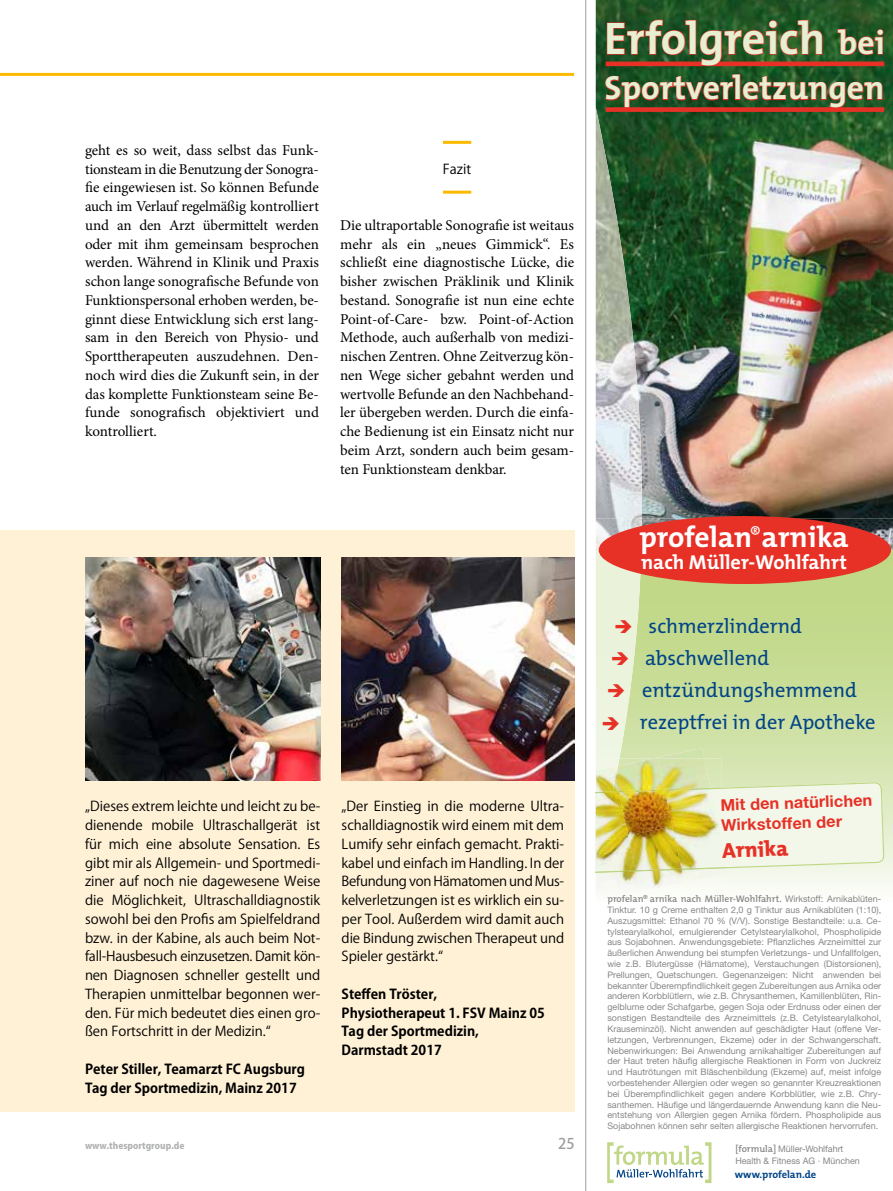
<style>
.page{position:relative;width:893px;height:1191px;background:#fff}
.page>*{position:absolute;margin:0;border:0;box-sizing:border-box;transform-origin:0 0}
.t1{font:700 45.9px "The Mix B7";color:#e6efd2}
.t2{font:700 33.6px "The Mix B7";color:#e6efd2}
.t3{font:700 29.4px "The Mix B7";color:#fff}
.t4{font:800 21.6px "The Mix B8";color:#e73127}
.t5{font:20.4px/32px "The Mix B5 Plain";color:#004487}
.t6{font:700 20.25px "The Mix B7";color:#fff}
.t7{font:700 16.2px/20.2px "Helvetica Neue";color:#e73127}
.t8{font:15px/18.8px "Minion Pro";letter-spacing:-.005em;color:#000;text-align:justify}
.t9{font:500 14.7px "Koz Go Pro";color:#9c9d9d}
.t10{font:13.5px/18.8px "Koz Go Pro";color:#000;text-align:justify}
.t11{font:700 13.5px/18.8px "Koz Go Pro";color:#000}
.t12{font:700 10.5px "The Mix B7";color:#004487}
.t13{font:600 9.6px "The Mix B6";color:#878786}
.t14{font:9px/10.8px "Helvetica Neue";color:#878786;text-align:justify}
.t15{font:800 9px "Koz Go Pro";color:#b1b2b3}
.s1{font-size:33.6px}
.s2{font-family:"The Mix B5 Plain";font-weight:400}
.s3{font-family:"Helvetica Neue";font-weight:400;font-size:9px}
.s4{font-family:"The Mix B6";font-weight:600;font-size:9.6px}
</style>
<div class="page">
<div style="left:0;top:530px;width:574px;height:581px;background:#fff1d6"></div>
<img style="left:85px;top:557px;width:235px;height:223px">
<img style="left:342px;top:557px;width:232px;height:223px">
<hr style="left:443px;top:141px;width:28px;height:3px;background:#fbba00">
<hr style="left:443px;top:191px;width:28px;height:3px;background:#fbba00">
<hr style="left:0;top:73px;width:574px;height:3px;background:#fbba00">
<svg style="left:641px;top:550px;width:252px;height:340px;background:#cbde9d"></svg>
<img style="left:596px;top:0;width:264px;height:273px">
<img style="left:860px;top:0;width:33px;height:518px">
<img style="left:643px;top:273px;width:235px;height:245px">
<img style="left:643px;top:518px;width:250px;height:32px">
<img style="left:596px;top:107px;width:47px;height:443px">
<div style="left:599px;top:516px;width:292px;height:68px;background:#e73127;border-radius:50%"></div>
<img style="left:711px;top:758px;width:10px;height:24px">
<img style="left:684px;top:882px;width:37px;height:7px">
<img style="left:653px;top:748px;width:51px;height:10px">
<svg style="left:711px;top:782px;width:173px;height:92px;background:#f0f5e4"></svg>
<img style="left:596px;top:889px;width:56px;height:2px">
<img style="left:613px;top:758px;width:45px;height:30px">
<img style="left:658px;top:758px;width:53px;height:30px">
<img style="left:596px;top:871px;width:88px;height:18px">
<img style="left:682px;top:871px;width:39px;height:11px">
<img style="left:596px;top:766px;width:23px;height:26px">
<img style="left:596px;top:792px;width:23px;height:43px">
<img style="left:619px;top:792px;width:46px;height:43px">
<img style="left:665px;top:789px;width:52px;height:37px">
<img style="left:596px;top:835px;width:40px;height:38px">
<img style="left:628px;top:826px;width:44px;height:44px">
<img style="left:672px;top:816px;width:49px;height:51px">
<img style="left:618px;top:788px;width:93px;height:4px">
<img style="left:635px;top:867px;width:86px;height:4px">
<div style="left:606px;top:107px;width:278px;height:5px;background:#e73127"></div>
<hr style="left:606px;top:62px;width:278px;height:4px;background:#e73127">
<svg style="left:606px;top:19px;width:217px;height:48px;background:#504e27"></svg>
<svg style="left:837px;top:28px;width:47px;height:28px"></svg>
<svg style="left:605px;top:74px;width:278px;height:35px;background:#494924"></svg>
<svg style="left:607px;top:1142px;width:104px;height:41px"></svg>
<hr style="left:585px;top:0;width:1px;height:1191px;background:#9c9d9d">
<svg style="left:596px;top:550px;width:45px;height:208px;background:#e5e1c4"></svg>
<p class="t8" style="left:85px;top:141px;width:235px">geht es so weit, dass selbst das Funk&shy;tionsteam in die Benutzung der Sonogra&shy;fie eingewiesen ist. So können Befunde auch im Verlauf regelmäßig kontrolliert und an den Arzt übermittelt werden oder mit ihm gemeinsam besprochen werden. Während in Klinik und Praxis schon lange sonografische Befunde von Funktionspersonal erhoben werden, be&shy;ginnt diese Entwicklung sich erst lang&shy;sam in den Bereich von Physio- und Sporttherapeuten auszudehnen. Den&shy;noch wird dies die Zukunft sein, in der das komplette Funktionsteam seine Be&shy;funde sonografisch objektiviert und kontrolliert.</p>
<h3 class="t10" style="left:443px;top:160px;width:30px">Fazit</h3>
<p class="t8" style="left:340px;top:216px;width:235px">Die ultraportable Sonografie ist weitaus mehr als ein „neues Gimmick“. Es schließt eine diagnostische Lücke, die bisher zwischen Präklinik und Klinik bestand. Sonografie ist nun eine echte Point-of-Care- bzw. Point-of-Action Methode, auch außerhalb von medizi&shy;nischen Zentren. Ohne Zeitverzug kön&shy;nen Wege sicher gebahnt werden und wertvolle Befunde an den Nachbehand&shy;ler übergeben werden. Durch die einfa&shy;che Bedienung ist ein Einsatz nicht nur beim Arzt, sondern auch beim gesam&shy;ten Funktionsteam denkbar.</p>
<p class="t10" style="left:85px;top:797px;width:237px">„Dieses extrem leichte und leicht zu be&shy;dienende mobile Ultraschallgerät ist für mich eine absolute Sensation. Es gibt mir als Allgemein- und Sportmedi&shy;ziner auf noch nie dagewesene Weise die Möglichkeit, Ultraschalldiagnostik sowohl bei den Profis am Spielfeldrand bzw. in der Kabine, als auch beim Not&shy;fall-Hausbesuch einzusetzen. Damit kön&shy;nen Diagnosen schneller gestellt und Therapien unmittelbar begonnen wer&shy;den. Für mich bedeutet dies einen gro&shy;ßen Fortschritt in der Medizin.“</p>
<h3 class="t11" style="left:85px;top:1060px;width:221px">Peter Stiller, Teamarzt FC Augsburg<br>Tag der Sportmedizin, Mainz 2017</h3>
<p class="t10" style="left:342px;top:797px;width:224px">„Der Einstieg in die moderne Ultra&shy;schalldiagnostik wird einem mit dem Lumify sehr einfach gemacht. Prakti&shy;kabel und einfach im Handling. In der Befundung von Hämatomen und Mus&shy;kelverletzungen ist es wirklich ein su&shy;per Tool. Außerdem wird damit auch die Bindung zwischen Therapeut und Spieler gestärkt.“</p>
<h3 class="t11" style="left:342px;top:985px;width:205px">Steffen Tröster,<br>Physiotherapeut 1. FSV Mainz 05<br>Tag der Sportmedizin,<br>Darmstadt 2017</h3>
<p class="t15" style="left:85px;top:1139px;width:101px">www.thesportgroup.de</p>
<h3 class="t9" style="left:558px;top:1134px;width:18px">25</h3>
<h1 class="t1" style="left:604px;top:14px;width:282px">Erfolgreich <span class="s1">bei</span></h1>
<h2 class="t2" style="left:605px;top:70px;width:281px">Sportverletzungen</h2>
<h3 class="t3" style="left:639px;top:521px;width:211px">profelan<sup>®</sup>arnika</h3>
<h3 class="t6" style="left:641px;top:552px;width:207px">nach Müller-Wohlfahrt</h3>
<h3 class="t5" style="left:640px;top:610px;width:237px;text-indent:9px">schmerzlindernd abschwellend entzündungshemmend rezeptfrei in der Apotheke</h3>
<h3 class="t7" style="left:720px;top:794px;width:153px;rotate:-2deg">Mit den natürlichen<br>Wirkstoffen der</h3>
<h3 class="t4" style="left:722px;top:839px;width:68px;rotate:-2deg">Arnika</h3>
<p class="t13" style="left:607px;top:894px;width:275px">profelan<span class="s2">®</span> arnika nach Müller-Wohlfahrt. <span class="s3">Wirkstoff: Arnikablüten-</span></p>
<p class="t14" style="left:607px;top:904px;width:275px">Tinktur. 10 g Creme enthalten 2,0 g Tinktur aus Arnikablüten (1:10), Auszugsmittel: Ethanol 70 % (V/V). Sonstige Bestandteile: u.a. Ce&shy;tylstearylalkohol, emulgierender Cetylstearylalkohol, Phospholipide aus Sojabohnen. Anwendungsgebiete: Pflanzliches Arzneimittel zur äußerlichen Anwendung bei stumpfen Verletzungs- und Unfallfolgen, wie z.B. Blutergüsse (Hämatome), Verstauchungen (Distorsionen), Prellungen, Quetschungen. Gegenanzeigen: Nicht anwenden bei bekannter Überempfindlichkeit gegen Zubereitungen aus Arnika oder anderen Korbblütlern, wie z.B. Chrysanthemen, Kamillenblüten, Rin&shy;gelblume oder Schafgarbe, gegen Soja oder Erdnuss oder einen der sonstigen Bestandteile des Arzneimittels (z.B. Cetylstearylalkohol, Krauseminzöl). Nicht anwenden auf geschädigter Haut (offene Ver&shy;letzungen, Verbrennungen, Ekzeme) oder in der Schwangerschaft.<br>Nebenwirkungen: Bei Anwendung arnikahaltiger Zubereitungen auf der Haut treten häufig allergische Reaktionen in Form von Juckreiz und Hautrötungen mit Bläschenbildung (Ekzeme) auf, meist infolge vorbestehender Allergien oder wegen so genannter Kreuzreaktionen bei Überempfindlichkeit gegen andere Korbblütler, wie z.B. Chry&shy;santhemen. Häufige und längerdauernde Anwendung kann die Neu&shy;entstehung von Allergien gegen Arnika fördern. Phospholipide aus Sojabohnen können sehr selten allergische Reaktionen hervorrufen.</p>
<p class="t14" style="left:735px;top:1142px;width:126px;line-height:12px"><span class="s4">[formula]</span> Müller-Wohlfahrt<br>Health &amp; Fitness AG · München</p>
<p class="t12" style="left:735px;top:1168px;width:83px">www.profelan.de</p>
</div>
